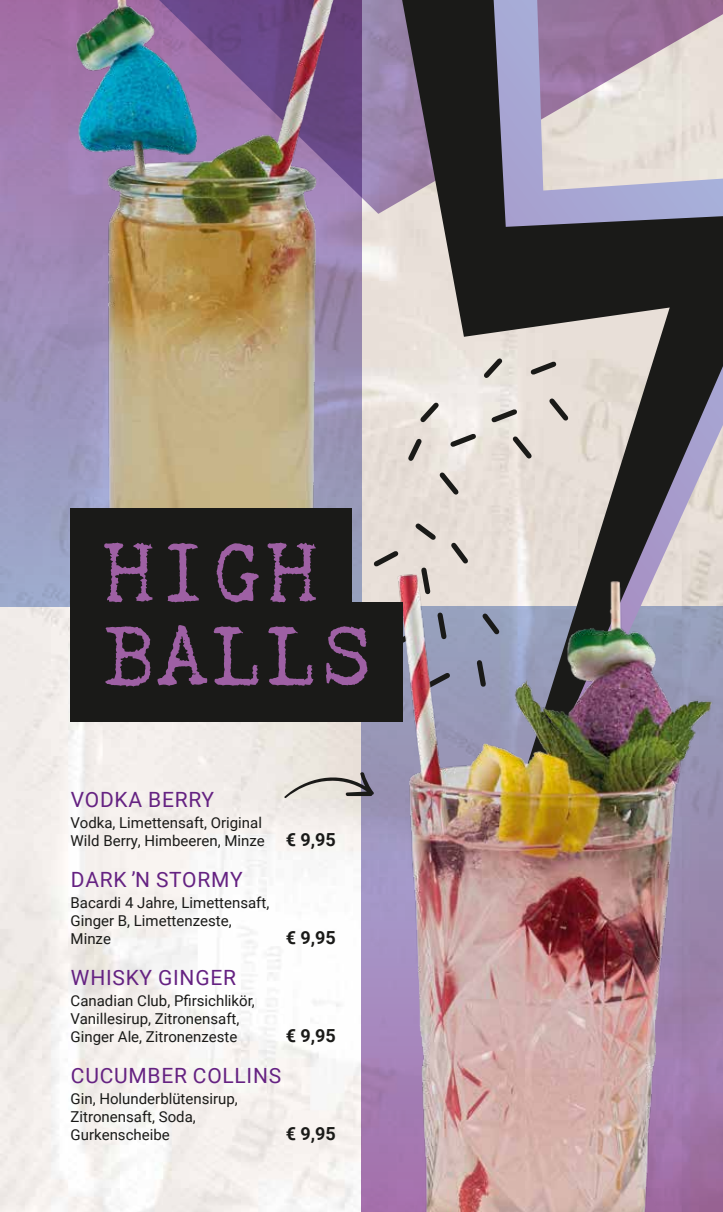
<style>
.page{position:relative;width:723px;height:1212px;background:#fff}
.page>*{position:absolute;margin:0;border:0;box-sizing:border-box;transform-origin:0 0}
.t1{font:89.85px/83.6px "Kingthings Trypewriter 2";letter-spacing:.02em;color:#9e60a4}
.t2{font:21px "Roboto";letter-spacing:.035em;color:#652282}
.t3{font:700 18px "Roboto";color:#1a1a18}
.t4{font:15px/18px "Roboto";color:#1a1a18}
.s1{font-weight:700;font-size:18px}
</style>
<div class="page">
<img style="left:0;top:606px;width:361px;height:606px">
<svg style="left:361px;top:721px;width:19px;height:491px;background:#a189b9"></svg>
<div style="left:0;top:0;width:361px;height:606px;background:linear-gradient(to bottom,#a36ea6,#9aaaca)"></div>
<svg style="left:517px;top:0;width:206px;height:569px;background:#968e95"></svg>
<svg style="left:517px;top:432px;width:19px;height:31px"></svg>
<svg style="left:545px;top:394px;width:28px;height:31px"></svg>
<svg style="left:517px;top:405px;width:4px;height:21px"></svg>
<svg style="left:526px;top:357px;width:34px;height:22px"></svg>
<svg style="left:284px;top:770px;width:90px;height:28px;background:#bdb9b5"></svg>
<img style="left:380px;top:569px;width:343px;height:643px">
<img style="left:65px;top:0;width:452px;height:606px">
<div style="left:71px;top:508px;width:281px;height:113px;background:#1a1a18"></div>
<div style="left:71px;top:602px;width:332px;height:119px;background:#1a1a18"></div>
<h1 class="t1" style="left:102px;top:530px;width:273px">HIGH<br>BALLS</h1>
<h2 class="t2" style="left:71px;top:785px;width:145px">VODKA BERRY</h2>
<p class="t4" style="left:71px;top:813px;width:267px">Vodka, Limettensaft, Original<br>Wild Berry, Himbeeren, Minze <span class="s1">€ 9,95</span></p>
<h2 class="t2" style="left:71px;top:865px;width:173px">DARK ’N STORMY</h2>
<p class="t4" style="left:71px;top:893px;width:200px">Bacardi 4 Jahre, Limettensaft,<br>Ginger B, Limettenzeste,<br>Minze</p>
<p class="t3" style="left:286px;top:925px;width:52px">€ 9,95</p>
<h2 class="t2" style="left:71px;top:963px;width:166px">WHISKY GINGER</h2>
<p class="t4" style="left:71px;top:991px;width:186px">Canadian Club, Pfirsichlikör,<br>Vanillesirup, Zitronensaft,<br>Ginger Ale, Zitronenzeste</p>
<p class="t3" style="left:286px;top:1023px;width:52px">€ 9,95</p>
<h2 class="t2" style="left:71px;top:1061px;width:212px">CUCUMBER COLLINS</h2>
<p class="t4" style="left:71px;top:1089px;width:169px">Gin, Holunderblütensirup,<br>Zitronensaft, Soda,<br>Gurkenscheibe</p>
<p class="t3" style="left:286px;top:1121px;width:52px">€ 9,95</p>
</div>
